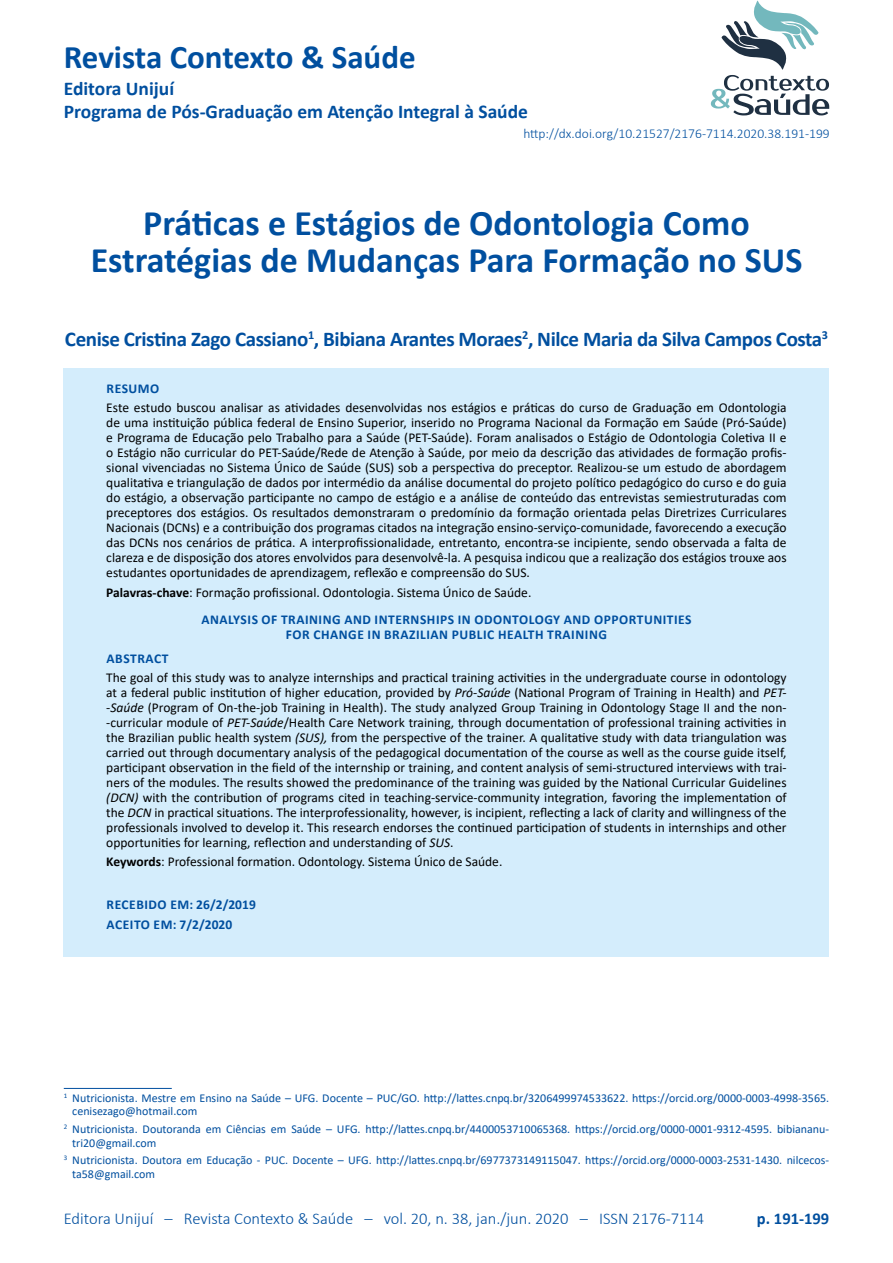
<style>
.page{position:relative;width:893px;height:1263px;background:#fff}
.page>*{position:absolute;margin:0;border:0;box-sizing:border-box;transform-origin:0 0}
.t1{font:700 36px/37.5px "Calibri";color:#004f9f;text-align:center}
.t2{font:700 33px "Calibri";color:#004f9f}
.t3{font:700 21px "Calibri";letter-spacing:-.02em;color:#004f9f}
.t4{font:700 19.5px/23.5px "Calibri";color:#004f9f}
.t5{font:300 16.5px "Calibri";color:#004f9f}
.t6{font:700 16.5px "Calibri";color:#004f9f}
.t7{font:13.5px/15px "Calibri";color:#000;text-align:justify}
.t8{font:700 13.5px/27.8px "Calibri";letter-spacing:.04em;color:#004f9f}
.t9{font:300 13.5px "Calibri";color:#004f9f}
.t10{font:12px/13.5px "Calibri";color:#004f9f}
.s1{color:#000}
.s2{font-weight:400;color:#000}
.s3{font-style:italic}
.s4{font-weight:700}
</style>
<div class="page">
<svg style="left:711px;top:0;width:118px;height:115px"></svg>
<div style="left:64px;top:368px;width:765px;height:589px;background:#d4edfc"></div>
<hr style="left:64px;top:1088px;width:108px;height:1px;background:#004f9f">
<h2 class="t2" style="left:64px;top:34px;width:353px">Revista Contexto &amp; Saúde</h2>
<h3 class="t4" style="left:64px;top:76px;width:466px">Editora Unijuí<br>Programa de Pós-Graduação em Atenção Integral à Saúde</h3>
<p class="t9" style="left:523px;top:125px;width:308px">http://dx.doi.org/10.21527/2176-7114.2020.38.191-199</p>
<h1 class="t1" style="left:91px;top:204px;width:713px">Práticas e Estágios de Odontologia Como<br>Estratégias de Mudanças Para Formação no SUS</h1>
<h3 class="t3" style="left:65px;top:324px;width:764px">Cenise Cristina Zago Cassiano<sup>1</sup>, Bibiana Arantes Moraes<sup>2</sup>, Nilce Maria da Silva Campos Costa<sup>3</sup></h3>
<p class="t8" style="left:107px;top:375px;width:54px">RESUMO</p>
<p class="t7" style="left:106px;top:400px;width:682px">Este estudo buscou analisar as atividades desenvolvidas nos estágios e práticas do curso de Graduação em Odontologia de uma instituição pública federal de Ensino Superior, inserido no Programa Nacional da Formação em Saúde (Pró-Saúde) e Programa de Educação pelo Trabalho para a Saúde (PET-Saúde). Foram analisados o Estágio de Odontologia Coletiva II e o Estágio não curricular do PET-Saúde/Rede de Atenção à Saúde, por meio da descrição das atividades de formação profis&shy;sional vivenciadas no Sistema Único de Saúde (SUS) sob a perspectiva do preceptor. Realizou-se um estudo de abordagem qualitativa e triangulação de dados por intermédio da análise documental do projeto político pedagógico do curso e do guia do estágio, a observação participante no campo de estágio e a análise de conteúdo das entrevistas semiestruturadas com preceptores dos estágios. Os resultados demonstraram o predomínio da formação orientada pelas Diretrizes Curriculares Nacionais (DCNs) e a contribuição dos programas citados na integração ensino-serviço-comunidade, favorecendo a execução das DCNs nos cenários de prática. A interprofissionalidade, entretanto, encontra-se incipiente, sendo observada a falta de clareza e de disposição dos atores envolvidos para desenvolvê-la. A pesquisa indicou que a realização dos estágios trouxe aos estudantes oportunidades de aprendizagem, reflexão e compreensão do SUS.</p>
<p class="t8" style="left:201px;top:578px;width:492px;text-indent:-95px"><span class="s1">Palavras-chave</span><span class="s2">: Formação profissional. Odontologia. Sistema Único de Saúde.<br></span>ANALYSIS OF TRAINING AND INTERNSHIPS IN ODONTOLOGY AND OPPORTUNITIES</p>
<p class="t8" style="left:286px;top:621px;width:323px">FOR CHANGE IN BRAZILIAN PUBLIC HEALTH TRAINING</p>
<p class="t8" style="left:107px;top:644px;width:63px">ABSTRACT</p>
<p class="t7" style="left:106px;top:670px;width:682px">The goal of this study was to analyze internships and practical training activities in the undergraduate course in odontology at a federal public institution of higher education, provided by <span class="s3">Pró-Saúde</span> (National Program of Training in Health) and <span class="s3">PET--Saúde</span> (Program of On-the-job Training in Health). The study analyzed Group Training in Odontology Stage II and the non--curricular module of <span class="s3">PET-Saúde</span>/Health Care Network training, through documentation of professional training activities in the Brazilian public health system <span class="s3">(SUS),</span> from the perspective of the trainer. A qualitative study with data triangulation was carried out through documentary analysis of the pedagogical documentation of the course as well as the course guide itself, participant observation in the field of the internship or training, and content analysis of semi-structured interviews with trai&shy;ners of the modules. The results showed the predominance of the training was guided by the National Curricular Guidelines <span class="s3">(DCN)</span> with the contribution of programs cited in teaching-service-community integration, favoring the implementation of the <span class="s3">DCN</span> in practical situations. The interprofessionality, however, is incipient, reflecting a lack of clarity and willingness of the professionals involved to develop it. This research endorses the continued participation of students in internships and other opportunities for learning, reflection and understanding of <span class="s3">SUS</span>.</p>
<p class="t7" style="left:106px;top:854px;width:398px"><span class="s4">Keywords</span>: Professional formation. Odontology. Sistema Único de Saúde.</p>
<p class="t8" style="left:107px;top:895px;width:151px;line-height:19.2px">RECEBIDO EM: 26/2/2019<br>ACEITO EM: 7/2/2020</p>
<p class="t10" style="left:72px;top:1091px;width:758px;text-indent:-9px"><sup>1</sup> Nutricionista. Mestre em Ensino na Saúde – UFG. Docente – PUC/GO. http://lattes.cnpq.br/3206499974533622. https://orcid.org/0000-0003-4998-3565. cenisezago@hotmail.com</p>
<p class="t10" style="left:72px;top:1122px;width:758px;text-indent:-9px"><sup>2</sup> Nutricionista. Doutoranda em Ciências em Saúde – UFG. http://lattes.cnpq.br/4400053710065368. https://orcid.org/0000-0001-9312-4595. bibiananu&shy;tri20@gmail.com</p>
<p class="t10" style="left:72px;top:1153px;width:758px;text-indent:-9px"><sup>3</sup> Nutricionista. Doutora em Educação - PUC. Docente – UFG. http://lattes.cnpq.br/6977373149115047. https://orcid.org/0000-0003-2531-1430. nilcecos&shy;ta58@gmail.com</p>
<p class="t5" style="left:64px;top:1208px;width:642px">Editora Unijuí – Revista Contexto &amp; Saúde – vol. 20, n. 38, jan./jun. 2020 – ISSN 2176-7114</p>
<p class="t6" style="left:757px;top:1207px;width:74px">p. 191-199</p>
</div>
